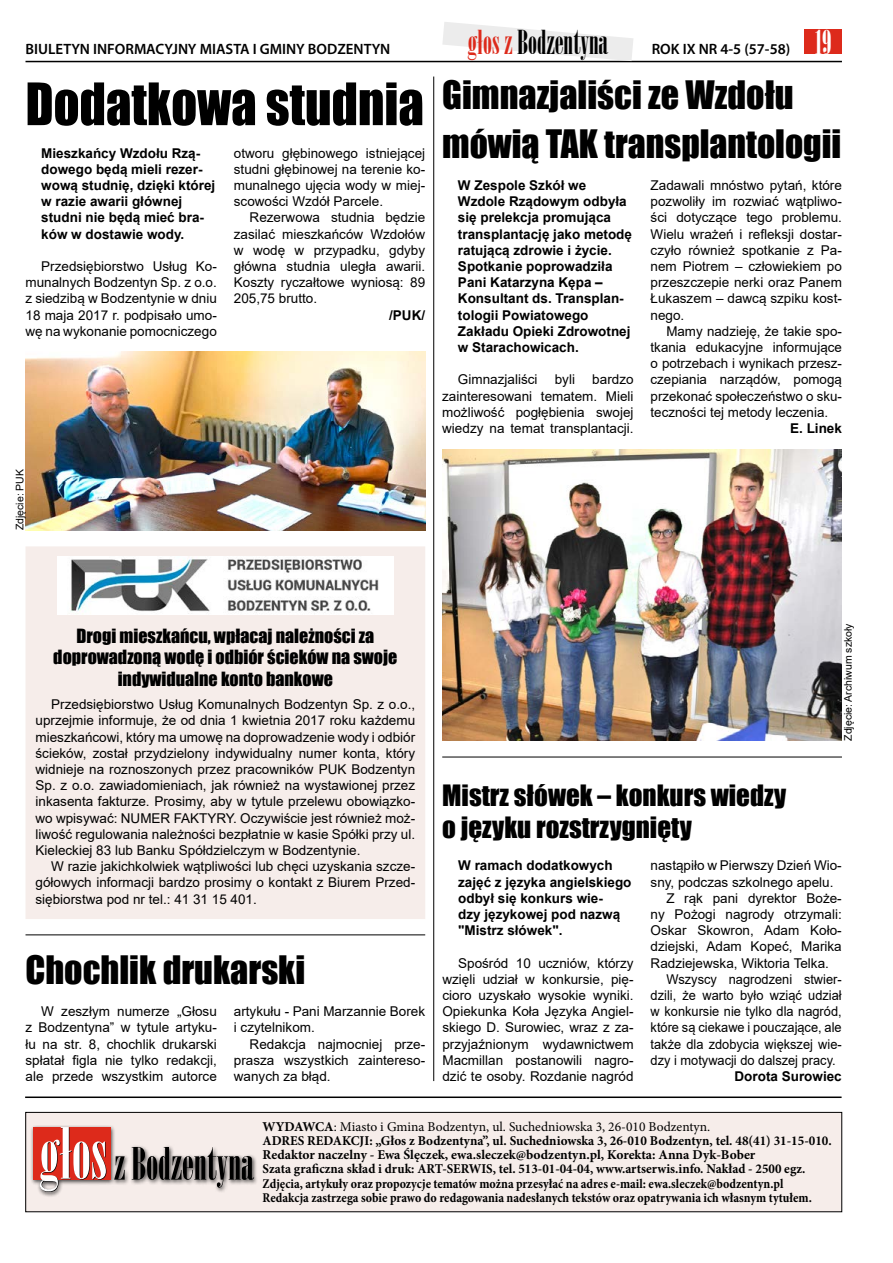
<style>
.page{position:relative;width:893px;height:1263px;background:#fff}
.page>*{position:absolute;margin:0;border:0;box-sizing:border-box;transform-origin:0 0}
.t1{font:54px "Impact";color:#000;scale:.94 1}
.t2{font:36px/48.6px "Impact";color:#000}
.t3{font:33px "Bodoni MT Poster Compressed";color:#000}
.t4{font:27px/32.4px "Impact";color:#000}
.t5{font:18px/21.6px "Impact";color:#000;text-align:center}
.t6{font:600 15px "Myriad Pro";color:#000}
.t7{font:13.5px/16.2px "Arial";color:#000;text-align:justify}
.t8{font:700 13.5px/16.2px "Arial";color:#000}
.t9{font:700 13.5px/14.2px "Minion Pro";color:#000}
.t10{font:700 condensed 13.5px/14.2px "Minion Pro";color:#000;scale:.96 1}
.t11{font:13.5px "Arial";color:#000;scale:.95 1}
.t12{font:10.5px "Arial";color:#000}
.s1{color:#dd2a1b}
.s2{font-family:"Bodoni MT Poster Compressed";font-weight:400;font-size:33px;color:#fff}
.s3{font-weight:400}
</style>
<div class="page">
<div style="left:804px;top:29px;width:38px;height:25px;background:#dd2a1b"></div>
<hr style="left:26px;top:61px;width:816px;height:1px;background:#000">
<svg style="left:442px;top:22px;width:191px;height:39px"></svg>
<hr style="left:25px;top:1096px;width:817px;height:2px;background:#000">
<div style="left:26px;top:1112px;width:816px;height:100px;background:#f6edea"></div>
<div style="left:26px;top:1112px;width:816px;height:100px;border:1px solid #000"></div>
<div style="left:31px;top:1124px;width:228px;height:73px;background:#000;opacity:.75"></div>
<svg style="left:114px;top:1156px;width:11px;height:23px"></svg>
<svg style="left:132px;top:1147px;width:122px;height:41px"></svg>
<div style="left:33px;top:1127px;width:78px;height:52px;background:#dd2a1b"></div>
<svg style="left:40px;top:1127px;width:66px;height:65px"></svg>
<hr style="left:433px;top:77px;width:1px;height:1004px;background:#000">
<img style="left:26px;top:351px;width:399px;height:179px">
<img style="left:442px;top:449px;width:400px;height:292px">
<hr style="left:26px;top:934px;width:399px;height:1px;background:#000">
<hr style="left:442px;top:757px;width:400px;height:1px;background:#000">
<div style="left:26px;top:547px;width:398px;height:371px;background:#f6edea"></div>
<div style="left:26px;top:546px;width:399px;height:373px;border:2px solid #f6edea"></div>
<img style="left:57px;top:556px;width:336px;height:58px">
<p class="t6" style="left:26px;top:39px;width:366px">BIULETYN INFORMACYJNY MIASTA I GMINY BODZENTYN</p>
<h1 class="t1" style="left:26px;top:62px;width:425px">Dodatkowa studnia</h1>
<p class="t8" style="left:41px;top:145px;width:176px">Mieszkańcy Wzdołu Rzą&shy;dowego będą mieli rezer&shy;wową studnię, dzięki której w razie awarii głównej studni nie będą mieć bra&shy;ków w dostawie wody.</p>
<p class="t7" style="left:26px;top:258px;width:193px;text-indent:16px">Przedsiębiorstwo Usług Ko&shy;munalnych Bodzentyn Sp. z o.o. z siedzibą w Bodzentynie w dniu 18 maja 2017 r. podpisało umo&shy;wę na wykonanie pomocniczego</p>
<p class="t7" style="left:234px;top:145px;width:193px">otworu głębinowego istniejącej studni głębinowej na terenie ko&shy;munalnego ujęcia wody w miej&shy;scowości Wzdół Parcele.</p>
<p class="t7" style="left:234px;top:209px;width:193px;text-indent:16px">Rezerwowa studnia będzie zasilać mieszkańców Wzdołów w wodę w przypadku, gdyby główna studnia uległa awarii.<br>Koszty ryczałtowe wyniosą: 89<br>205,75 brutto.</p>
<p class="t8" style="left:389px;top:307px;width:38px">/PUK/</p>
<p class="t12" style="left:12px;top:530px;width:63px;rotate:-90deg">Zdjęcie: PUK</p>
<h3 class="t3" style="left:468px;top:23px;width:142px"><span class="s1">głos z</span> Bodzentyna</h3>
<p class="t6" style="left:652px;top:39px;width:181px">ROK IX NR 4-5 (57-58) <span class="s2">19</span></p>
<h2 class="t2" style="left:442px;top:70px;width:401px">Gimnazjaliści ze Wzdołu mówią TAK transplantologii</h2>
<p class="t8" style="left:458px;top:177px;width:176px">W Zespole Szkół we<br>Wzdole Rządowym odbyła się prelekcja promująca transplantację jako metodę ratującą zdrowie i życie.<br>Spotkanie poprowadziła<br>Pani Katarzyna Kępa –<br>Konsultant ds. Transplan&shy;tologii Powiatowego<br>Zakładu Opieki Zdrowotnej w Starachowicach.</p>
<p class="t7" style="left:458px;top:371px;width:81px">Gimnazjaliści</p>
<p class="t7" style="left:555px;top:371px;width:22px">byli</p>
<p class="t7" style="left:651px;top:177px;width:193px">Zadawali mnóstwo pytań, które pozwoliły im rozwiać wątpliwo&shy;ści dotyczące tego problemu.<br>Wielu wrażeń i refleksji dostar&shy;czyło również spotkanie z Pa&shy;nem Piotrem – człowiekiem po przeszczepie nerki oraz Panem Łukaszem – dawcą szpiku kost&shy;nego.</p>
<p class="t7" style="left:651px;top:323px;width:193px;text-indent:16px">Mamy nadzieję, że takie spo&shy;tkania edukacyjne informujące o potrzebach i wynikach przesz&shy;czepiania narządów, pomogą przekonać społeczeństwo o sku&shy;teczności tej metody leczenia.</p>
<p class="t8" style="left:790px;top:420px;width:53px">E. Linek</p>
<p class="t7" style="left:442px;top:371px;width:193px;text-indent:150px">bardzo zainteresowani tematem. Mieli możliwość pogłębienia swojej wiedzy na temat transplantacji.</p>
<h3 class="t5" style="left:53px;top:624px;width:346px">Drogi mieszkańcu, wpłacaj należności za doprowadzoną wodę i odbiór ścieków na swoje indywidualne konto bankowe</h3>
<p class="t7" style="left:36px;top:696px;width:381px;text-indent:16px">Przedsiębiorstwo Usług Komunalnych Bodzentyn Sp. z o.o., uprzejmie informuje, że od dnia 1 kwietnia 2017 roku każdemu mieszkańcowi, który ma umowę na doprowadzenie wody i odbiór ścieków, został przydzielony indywidualny numer konta, który widnieje na roznoszonych przez pracowników PUK Bodzentyn Sp. z o.o. zawiadomieniach, jak również na wystawionej przez inkasenta fakturze. Prosimy, aby w tytule przelewu obowiązko&shy;wo wpisywać: NUMER FAKTYRY. Oczywiście jest również moż&shy;liwość regulowania należności bezpłatnie w kasie Spółki przy ul.<br>Kieleckiej 83 lub Banku Spółdzielczym w Bodzentynie.</p>
<p class="t7" style="left:36px;top:858px;width:381px;text-indent:16px">W razie jakichkolwiek wątpliwości lub chęci uzyskania szcze&shy;gółowych informacji bardzo prosimy o kontakt z Biurem Przed&shy;siębiorstwa pod nr tel.: 41 31 15 401.</p>
<h2 class="t2" style="left:26px;top:944px;width:281px">Chochlik drukarski</h2>
<p class="t7" style="left:26px;top:1003px;width:193px;text-indent:16px">W zeszłym numerze „Głosu z Bodzentyna” w tytule artyku&shy;łu na str. 8, chochlik drukarski spłatał figla nie tylko redakcji, ale przede wszystkim autorce</p>
<p class="t7" style="left:234px;top:1003px;width:193px">artykułu - Pani Marzannie Borek i czytelnikom.</p>
<p class="t7" style="left:234px;top:1036px;width:193px;text-indent:16px">Redakcja najmocniej prze&shy;prasza wszystkich zaintereso&shy;wanych za błąd.</p>
<h3 class="t4" style="left:442px;top:778px;width:346px">Mistrz słówek – konkurs wiedzy o języku rozstrzygnięty</h3>
<p class="t12" style="left:841px;top:741px;width:119px;rotate:-90deg">Zdjęcie: Archiwum szkoły</p>
<p class="t8" style="left:458px;top:858px;width:175px">W ramach dodatkowych zajęć z języka angielskiego odbył się konkurs wie-<br>dzy językowej pod nazwą "Mistrz słówek".</p>
<p class="t7" style="left:442px;top:955px;width:193px;text-indent:16px">Spośród 10 uczniów, którzy wzięli udział w konkursie, pię&shy;cioro uzyskało wysokie wyniki.<br>Opiekunka Koła Języka Angiel&shy;skiego D. Surowiec, wraz z za&shy;przyjaźnionym wydawnictwem Macmillan postanowili nagro&shy;dzić te osoby. Rozdanie nagród</p>
<p class="t7" style="left:651px;top:857px;width:193px">nastąpiło w Pierwszy Dzień Wio-</p>
<p class="t7" style="left:651px;top:874px;width:184px">sny, podczas szkolnego apelu.</p>
<p class="t7" style="left:666px;top:890px;width:177px">Z rąk pani dyrektor Boże-</p>
<p class="t7" style="left:651px;top:906px;width:193px">ny Pożogi nagrody otrzymali:</p>
<p class="t7" style="left:651px;top:922px;width:193px">Oskar Skowron, Adam Koło-</p>
<p class="t7" style="left:651px;top:938px;width:193px">dziejski, Adam Kopeć, Marika</p>
<p class="t7" style="left:651px;top:955px;width:180px">Radziejewska, Wiktoria Telka.</p>
<p class="t11" style="left:666px;top:970px;width:186px">Wszyscy nagrodzeni stwier-</p>
<p class="t11" style="left:651px;top:986px;width:203px">dzili, że warto było wziąć udział</p>
<p class="t11" style="left:651px;top:1002px;width:203px">w konkursie nie tylko dla nagród,</p>
<p class="t11" style="left:651px;top:1018px;width:203px">które są ciekawe i pouczające, ale</p>
<p class="t11" style="left:651px;top:1034px;width:203px">także dla zdobycia większej wie-</p>
<p class="t11" style="left:651px;top:1051px;width:196px">dzy i motywacji do dalszej pracy.</p>
<p class="t8" style="left:734px;top:1068px;width:109px">Dorota Surowiec</p>
<p class="t9" style="left:263px;top:1119px;width:571px">WYDAWCA<span class="s3">: Miasto i Gmina Bodzentyn, ul. Suchedniowska 3, 26-010 Bodzentyn.<br></span>ADRES REDAKCJI: „Głos z Bodzentyna”, ul. Suchedniowska 3, 26-010 Bodzentyn, tel. 48(41) 31-15-010.<br>Redaktor naczelny - Ewa Ślęczek, ewa.sleczek@bodzentyn.pl, Korekta: Anna Dyk-Bober<br>Szata graficzna skład i druk: ART-SERWIS, tel. 513-01-04-04, www.artserwis.info. Nakład - 2500 egz.</p>
<p class="t10" style="left:263px;top:1176px;width:574px">Zdjęcia, artykuły oraz propozycje tematów można przesyłać na adres e-mail: ewa.sleczek@bodzentyn.pl<br>Redakcja zastrzega sobie prawo do redagowania nadesłanych tekstów oraz opatrywania ich własnym tytułem.</p>
</div>
